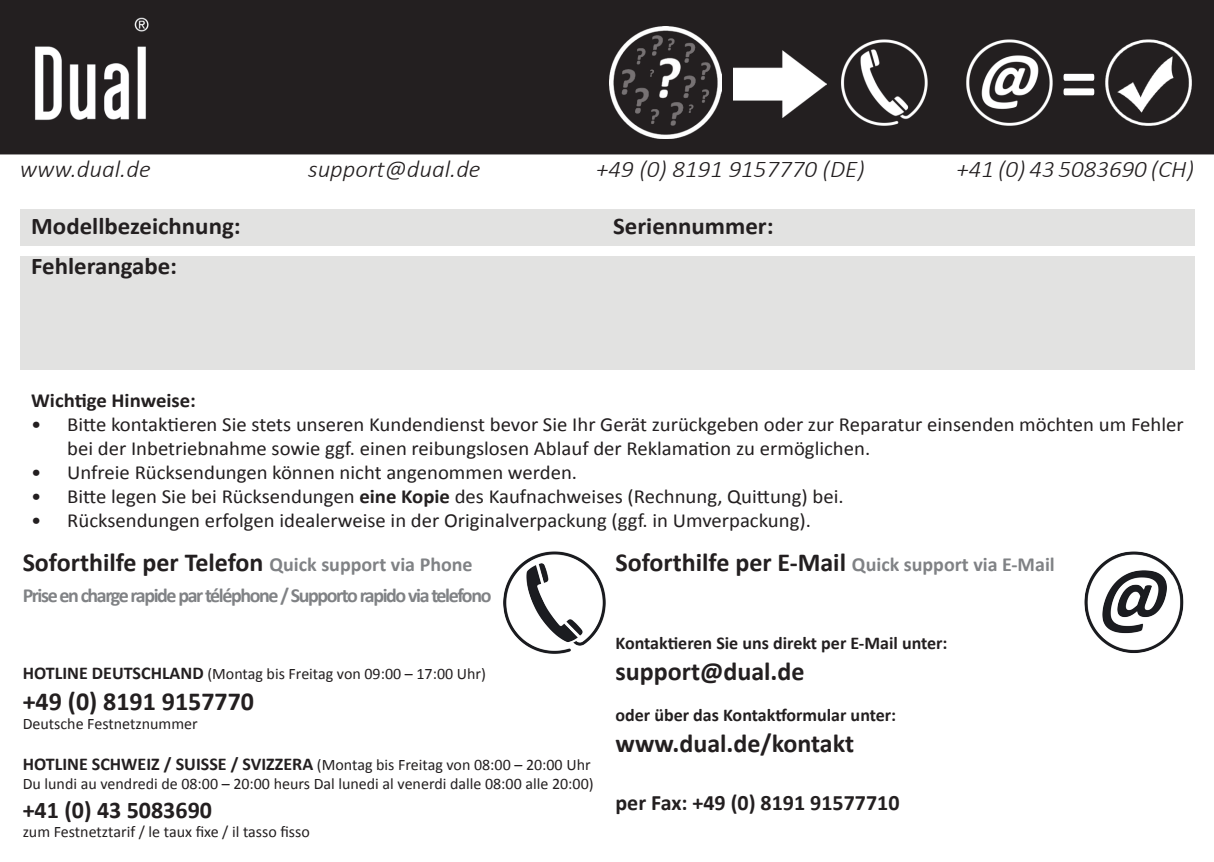
<style>
.page{position:relative;width:1214px;height:862px;background:#fff}
.page>*{position:absolute;margin:0;border:0;box-sizing:border-box;transform-origin:0 0}
.t1{font:700 74px "Calibri";color:#fff}
.t2{font:700 26px "Calibri";color:#231f20}
.t3{font:italic 300 24px "Calibri";color:#231f20;scale:1.04 1}
.t4{font:700 24px "Calibri";color:#231f20;scale:1.04 1}
.t5{font:700 24px "Calibri";color:#231f20}
.t6{font:700 22px "Calibri";color:#231f20}
.t7{font:20px/24px "Calibri";color:#231f20;scale:1.04 1}
.t8{font:700 20px "Calibri";letter-spacing:-.07em;color:#808285}
.t9{font:700 20px "Calibri";color:#808285}
.t10{font:700 20px "Calibri";color:#231f20;scale:1.04 1}
.t11{font:700 18px "Calibri";color:#231f20}
.t12{font:16px/19.2px "Calibri";color:#231f20}
.s1{font-weight:700}
.s2{font-size:20px;color:#808285}
.s3{font-weight:700;font-size:18px}
.s4{font-size:26px;color:#231f20}
</style>
<div class="page">
<div style="left:1px;top:1px;width:1211px;height:152px;background:#231f20"></div>
<div style="left:0;top:0;width:1213px;height:154px;border:2px solid #231f20"></div>
<div style="left:20px;top:256px;width:1173px;height:113px;background:#e2e2e1"></div>
<div style="left:20px;top:209px;width:1173px;height:37px;background:#e2e2e1"></div>
<img style="left:20px;top:17px;width:142px;height:136px">
<img style="left:733px;top:50px;width:93px;height:67px">
<img style="left:1084px;top:551px;width:100px;height:102px">
<img style="left:609px;top:26px;width:112px;height:112px">
<img style="left:503px;top:551px;width:103px;height:103px">
<img style="left:841px;top:39px;width:87px;height:87px">
<img style="left:966px;top:39px;width:87px;height:87px">
<img style="left:1105px;top:39px;width:87px;height:86px">
<p class="t1" style="left:1060px;top:34px;width:38px">=</p>
<p class="t3" style="left:20px;top:154px;width:127px">www.dual.de</p>
<p class="t3" style="left:308px;top:154px;width:167px">support@dual.de</p>
<p class="t3" style="left:596px;top:154px;width:260px">+49 (0) 8191 9157770 (DE)</p>
<p class="t3" style="left:956px;top:154px;width:230px">+41 (0) 43 5083690 (CH)</p>
<p class="t4" style="left:31px;top:211px;width:203px">Modellbezeichnung:</p>
<p class="t4" style="left:613px;top:211px;width:156px">Seriennummer:</p>
<p class="t4" style="left:31px;top:251px;width:142px">Fehlerangabe:</p>
<p class="t10" style="left:31px;top:388px;width:160px">Wichtige Hinweise:</p>
<p class="t7" style="left:67px;top:413px;width:1074px;text-indent:-36px">• Bitte kontaktieren Sie stets unseren Kundendienst bevor Sie Ihr Gerät zurückgeben oder zur Reparatur einsenden möchten um Fehler bei der Inbetriebnahme sowie ggf. einen reibungslosen Ablauf der Reklamation zu ermöglichen.</p>
<p class="t7" style="left:31px;top:461px;width:526px">• Unfreie Rücksendungen können nicht angenommen werden.</p>
<p class="t7" style="left:31px;top:485px;width:782px">• Bitte legen Sie bei Rücksendungen <span class="s1">eine Kopie</span> des Kaufnachweises (Rechnung, Quittung) bei.</p>
<p class="t7" style="left:31px;top:509px;width:751px">• Rücksendungen erfolgen idealerweise in der Originalverpackung (ggf. in Umverpackung).</p>
<p class="t2" style="left:23px;top:546px;width:451px">Soforthilfe per Telefon <span class="s2">Quick support via Phone</span></p>
<p class="t8" style="left:23px;top:583px;width:470px">Prise en charge rapide par téléphone / Supporto rapido via telefono</p>
<p class="t12" style="left:23px;top:664px;width:464px"><span class="s3">HOTLINE DEUTSCHLAND</span> (Montag bis Freitag von 09:00 – 17:00 Uhr)</p>
<p class="t2" style="left:23px;top:685px;width:233px">+49 (0) 8191 9157770</p>
<p class="t12" style="left:23px;top:714px;width:176px">Deutsche Festnetznummer</p>
<p class="t12" style="left:23px;top:755px;width:572px"><span class="s3">HOTLINE SCHWEIZ / SUISSE / SVIZZERA</span> (Montag bis Freitag von 08:00 – 20:00 Uhr<br>Du lundi au vendredi de 08:00 – 20:00 heurs Dal lunedi al venerdi dalle 08:00 alle 20:00)</p>
<p class="t5" style="left:23px;top:795px;width:191px">+41 (0) 43 5083690</p>
<p class="t12" style="left:23px;top:822px;width:289px">zum Festnetztarif / le taux fixe / il tasso fisso</p>
<p class="t9" style="left:615px;top:551px;width:441px"><span class="s4">Soforthilfe per E-Mail</span> Quick support via E-Mail</p>
<p class="t11" style="left:615px;top:631px;width:333px">Kontaktieren Sie uns direkt per E-Mail unter:</p>
<p class="t2" style="left:615px;top:655px;width:190px">support@dual.de</p>
<p class="t11" style="left:615px;top:703px;width:282px">oder über das Kontaktformular unter:</p>
<p class="t2" style="left:615px;top:727px;width:240px">www.dual.de/kontakt</p>
<p class="t6" style="left:615px;top:788px;width:285px">per Fax: +49 (0) 8191 91577710</p>
</div>
